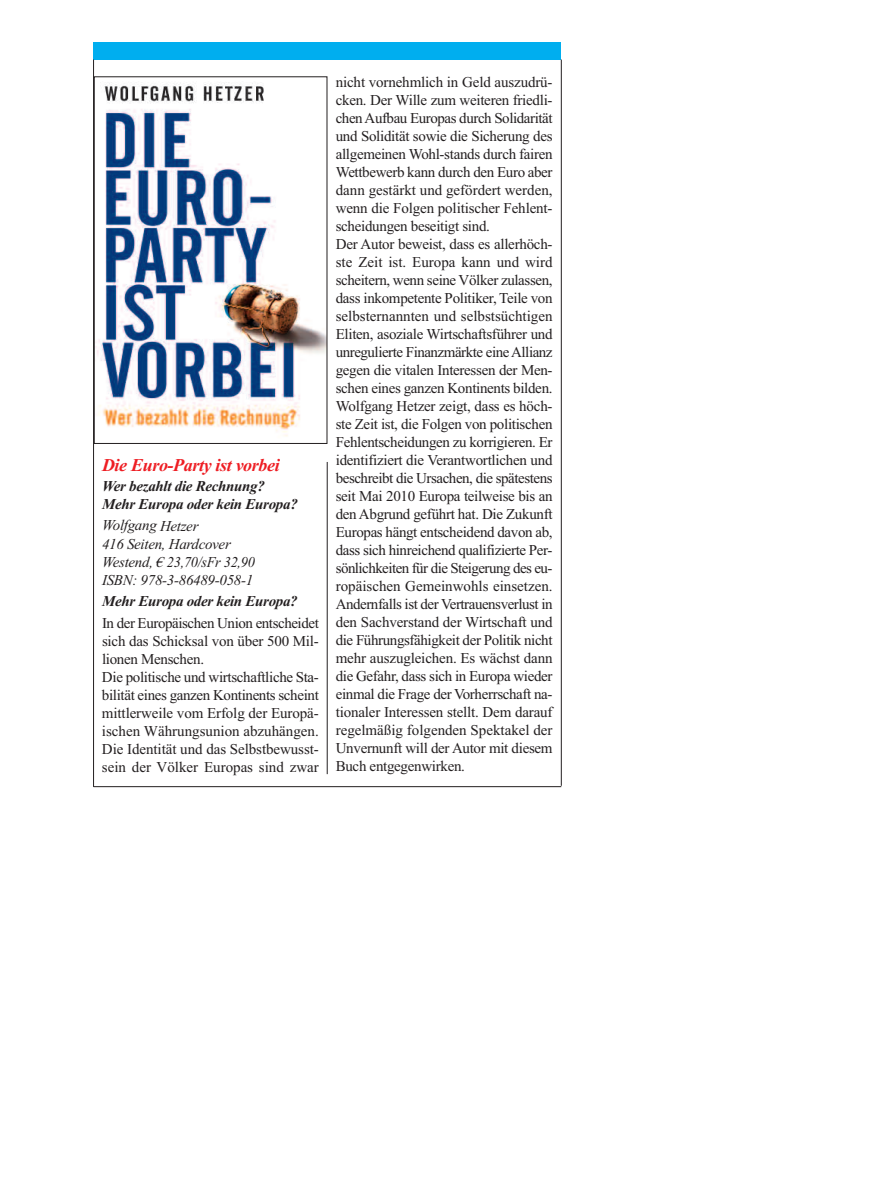
<style>
.page{position:relative;width:893px;height:1191px;background:#fff}
.page>*{position:absolute;margin:0;border:0;box-sizing:border-box;transform-origin:0 0}
.t1{font:italic 700 18px "Times New Roman";letter-spacing:-.02em;color:#ee1d23}
.t2{font:15px/18px "Times New Roman";letter-spacing:-.02em;color:#231f20}
.t3{font:italic 15px/18px "Times New Roman";letter-spacing:-.02em;color:#231f20}
.t4{font:italic 700 15px/18px "Times New Roman";letter-spacing:-.02em;color:#231f20}
</style>
<div class="page">
<div style="left:93px;top:43px;width:468px;height:17px;background:#00aeef"></div>
<hr style="left:561px;top:60px;width:1px;height:726px;background:#231f20">
<hr style="left:93px;top:60px;width:1px;height:727px;background:#231f20">
<hr style="left:94px;top:786px;width:467px;height:1px;background:#231f20">
<img style="left:96px;top:82px;width:229px;height:355px">
<div style="left:94px;top:77px;width:233px;height:367px;border:1px solid #231f20"></div>
<hr style="left:327px;top:462px;width:1px;height:312px;background:#231f20">
<p class="t1" style="left:102px;top:454px;width:179px">Die Euro-Party ist vorbei</p>
<p class="t4" style="left:102px;top:477px;width:197px">Wer bezahlt die Rechnung?<br>Mehr Europa oder kein Europa?</p>
<p class="t3" style="left:102px;top:516px;width:155px">Wolfgang Hetzer<br>416 Seiten, Hardcover<br>Westend, € 23,70/sFr 32,90<br>ISBN: 978-3-86489-058-1</p>
<p class="t4" style="left:102px;top:592px;width:197px">Mehr Europa oder kein Europa?</p>
<p class="t2" style="left:102px;top:613px;width:218px">In der Europäischen Union entscheidet sich das Schicksal von über 500 Mil&shy;lionen Menschen.<br>Die politische und wirtschaftliche Sta&shy;bilität eines ganzen Kontinents scheint mittlerweile vom Erfolg der Europä&shy;ischen Währungsunion abzuhängen.<br>Die Identität und das Selbstbewusst&shy;sein der Völker Europas sind zwar</p>
<p class="t2" style="left:336px;top:73px;width:218px">nicht vornehmlich in Geld auszudrü&shy;cken. Der Wille zum weiteren friedli&shy;chenAufbau Europas durch Solidarität und Solidität sowie die Sicherung des allgemeinen Wohl-stands durch fairen Wettbewerb kann durch den Euro aber dann gestärkt und gefördert werden, wenn die Folgen politischer Fehlent&shy;scheidungen beseitigt sind.<br>Der Autor beweist, dass es allerhöch&shy;ste Zeit ist. Europa kann und wird scheitern, wenn seine Völker zulassen, dass inkompetente Politiker, Teile von selbsternannten und selbstsüchtigen Eliten, asoziale Wirtschaftsführer und unregulierte Finanzmärkte eineAllianz gegen die vitalen Interessen der Men&shy;schen eines ganzen Kontinents bilden.<br>Wolfgang Hetzer zeigt, dass es höch&shy;ste Zeit ist, die Folgen von politischen Fehlentscheidungen zu korrigieren. Er identifiziert die Verantwortlichen und beschreibt die Ursachen, die spätestens seit Mai 2010 Europa teilweise bis an den Abgrund geführt hat. Die Zukunft Europas hängt entscheidend davon ab, dass sich hinreichend qualifizierte Per&shy;sönlichkeiten für die Steigerung des eu&shy;ropäischen Gemeinwohls einsetzen.<br>Andernfalls ist der Vertrauensverlust in den Sachverstand der Wirtschaft und die Führungsfähigkeit der Politik nicht mehr auszugleichen. Es wächst dann die Gefahr, dass sich in Europa wieder einmal die Frage der Vorherrschaft na&shy;tionaler Interessen stellt. Dem darauf regelmäßig folgenden Spektakel der Unvernunft will der Autor mit diesem Buch entgegenwirken.</p>
</div>
